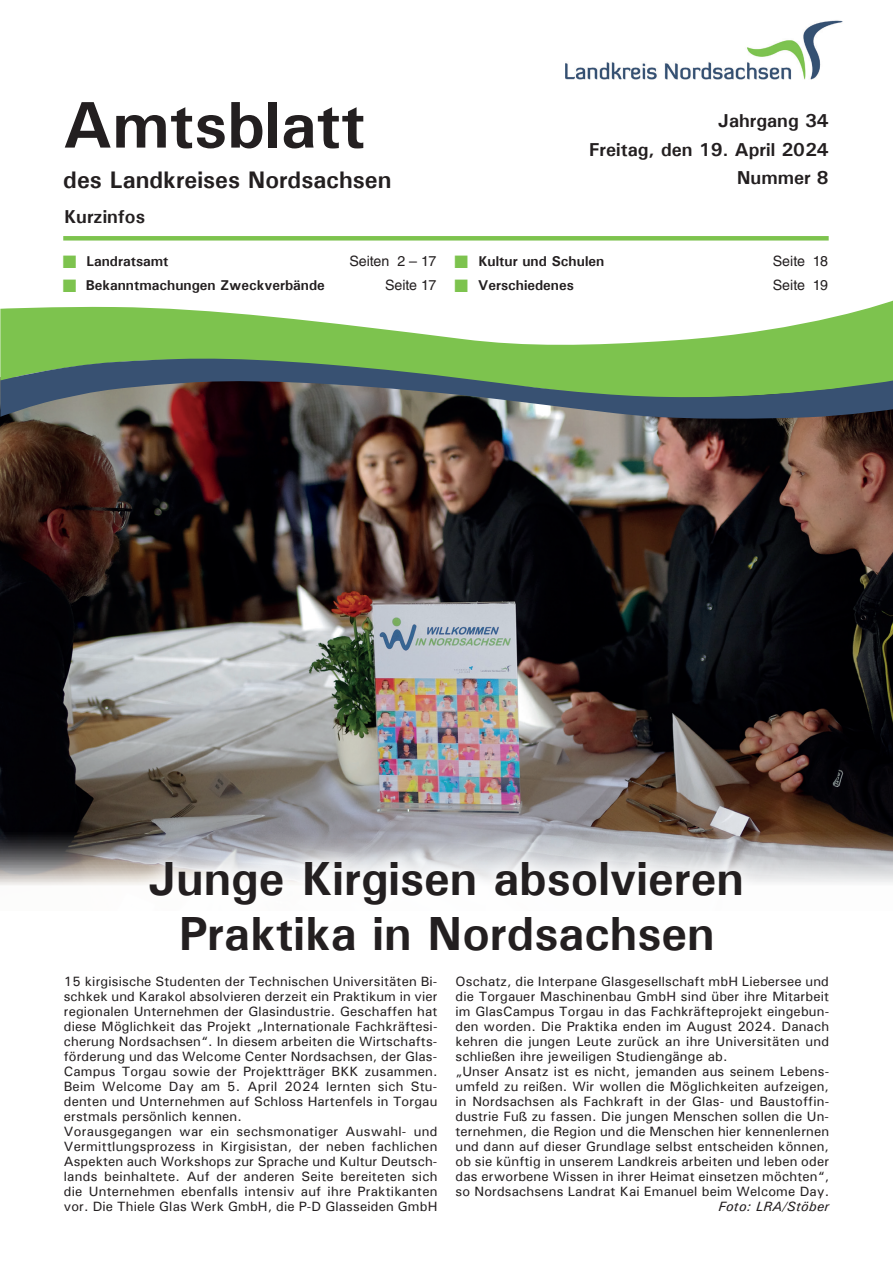
<style>
.page{position:relative;width:893px;height:1263px;background:#fff}
.page>*{position:absolute;margin:0;border:0;box-sizing:border-box;transform-origin:0 0}
.t1{font:700 66px "Univers";color:#231f20}
.t2{font:700 48px/55.5px "Univers";color:#231f20;text-align:center}
.t3{font:700 24px "Univers";color:#231f20}
.t4{font:700 18.75px/28.5px "Univers";color:#231f20;text-align:right}
.t5{font:700 14.25px "Univers";color:#231f20}
.t6{font:14.25px "Helvetica LT Std";color:#231f20}
.t7{font:13.5px/15px "Univers";letter-spacing:.01em;color:#231f20}
.t8{font:italic 13.5px "Univers";letter-spacing:.01em;color:#231f20}
.s1{color:#7dc34e}
</style>
<div class="page">
<img style="left:0;top:420px;width:893px;height:465px">
<img style="left:565px;top:20px;width:278px;height:59px">
<div style="left:63px;top:236px;width:766px;height:5px;background:#7dc34e"></div>
<svg style="left:0;top:300px;width:893px;height:56px;fill:#7dc34e"></svg>
<svg style="left:0;top:356px;width:893px;height:64px;background:#5c795b"></svg>
<div style="left:131px;top:842px;width:630px;height:128px;background:#fff;opacity:.79"></div>
<h1 class="t1" style="left:63px;top:85px;width:304px">Amtsblatt</h1>
<h3 class="t3" style="left:63px;top:165px;width:330px">des Landkreises Nordsachsen</h3>
<h3 class="t4" style="left:64px;top:202px;width:83px">Kurzinfos</h3>
<p class="t5" style="left:63px;top:252px;width:107px"><span class="s1">■</span> Landratsamt</p>
<p class="t6" style="left:349px;top:253px;width:89px">Seiten 2 – 17</p>
<p class="t5" style="left:63px;top:276px;width:264px"><span class="s1">■</span> Bekanntmachungen Zweckverbände</p>
<p class="t6" style="left:385px;top:277px;width:53px">Seite 17</p>
<h3 class="t4" style="left:589px;top:107px;width:241px">Jahrgang 34<br>Freitag, den 19. April 2024<br>Nummer 8</h3>
<p class="t5" style="left:454px;top:252px;width:151px"><span class="s1">■</span> Kultur und Schulen</p>
<p class="t6" style="left:773px;top:253px;width:57px">Seite 18</p>
<p class="t5" style="left:454px;top:276px;width:121px"><span class="s1">■</span> Verschiedenes</p>
<p class="t6" style="left:773px;top:277px;width:57px">Seite 19</p>
<h2 class="t2" style="left:150px;top:850px;width:596px">Junge Kirgisen absolvieren<br>Praktika in Nordsachsen</h2>
<p class="t7" style="left:64px;top:974px;width:375px">15 kirgisische Studenten der Technischen Universitäten Bi&shy;schkek und Karakol absolvieren derzeit ein Praktikum in vier regionalen Unternehmen der Glasindustrie. Geschaffen hat diese Möglichkeit das Projekt „Internationale Fachkräftesi&shy;cherung Nordsachsen“. In diesem arbeiten die Wirtschafts&shy;förderung und das Welcome Center Nordsachsen, der Glas-Campus Torgau sowie der Projektträger BKK zusammen.<br>Beim Welcome Day am 5. April 2024 lernten sich Stu&shy;denten und Unternehmen auf Schloss Hartenfels in Torgau erstmals persönlich kennen.<br>Vorausgegangen war ein sechsmonatiger Auswahl- und Vermittlungsprozess in Kirgisistan, der neben fachlichen Aspekten auch Workshops zur Sprache und Kultur Deutsch&shy;lands beinhaltete. Auf der anderen Seite bereiteten sich die Unternehmen ebenfalls intensiv auf ihre Praktikanten vor. Die Thiele Glas Werk GmbH, die P-D Glasseiden GmbH</p>
<p class="t7" style="left:455px;top:974px;width:375px">Oschatz, die Interpane Glasgesellschaft mbH Liebersee und die Torgauer Maschinenbau GmbH sind über ihre Mitarbeit im GlasCampus Torgau in das Fachkräfteprojekt eingebun&shy;den worden. Die Praktika enden im August 2024. Danach kehren die jungen Leute zurück an ihre Universitäten und schließen ihre jeweiligen Studiengänge ab.<br>„Unser Ansatz ist es nicht, jemanden aus seinem Lebens&shy;umfeld zu reißen. Wir wollen die Möglichkeiten aufzeigen, in Nordsachsen als Fachkraft in der Glas- und Baustoffin&shy;dustrie Fuß zu fassen. Die jungen Menschen sollen die Un&shy;ternehmen, die Region und die Menschen hier kennenlernen und dann auf dieser Grundlage selbst entscheiden können, ob sie künftig in unserem Landkreis arbeiten und leben oder das erworbene Wissen in ihrer Heimat einsetzen möchten“, so Nordsachsens Landrat Kai Emanuel beim Welcome Day.</p>
<p class="t8" style="left:718px;top:1198px;width:112px">Foto: LRA/Stöber</p>
</div>
